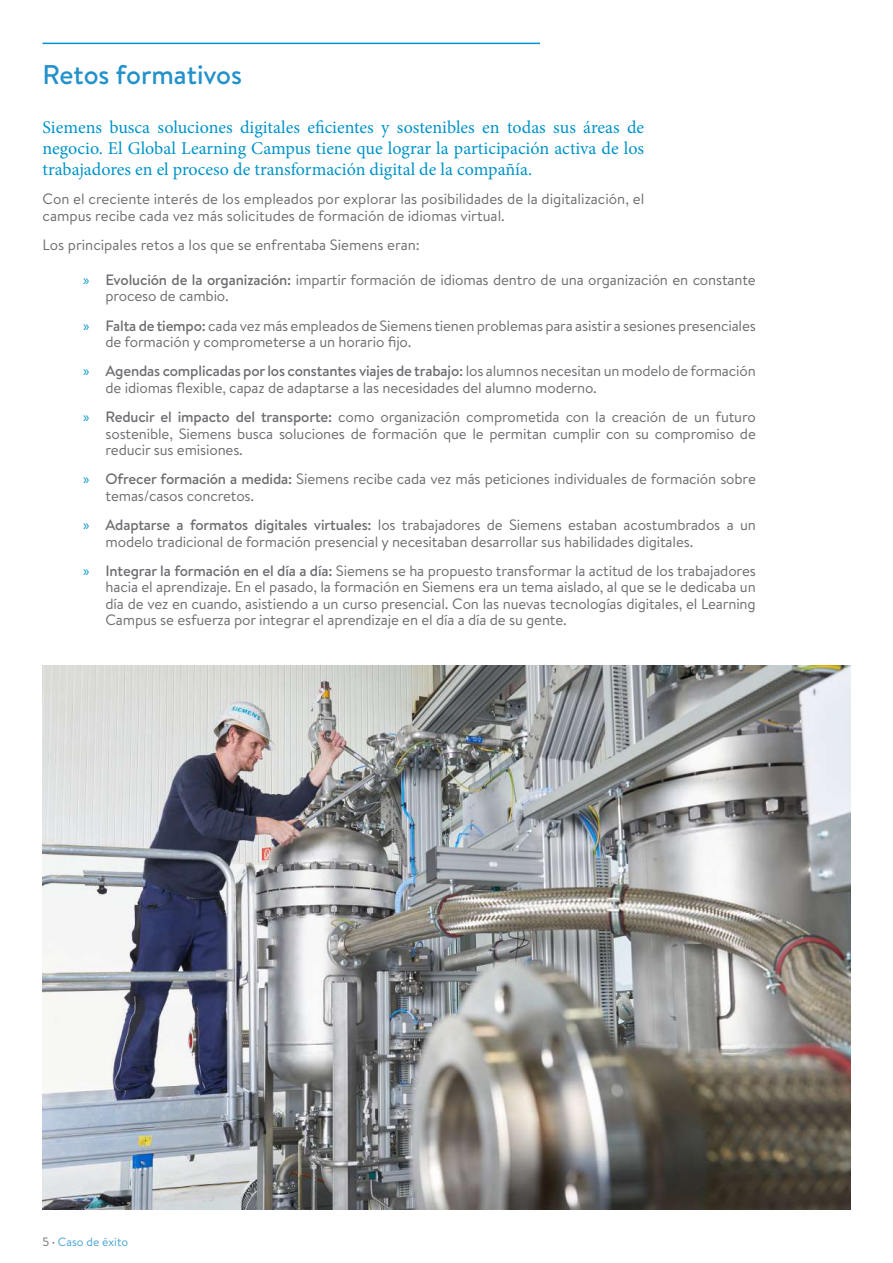
<style>
.page{position:relative;width:893px;height:1263px;background:#fff}
.page>*{position:absolute;margin:0;border:0;box-sizing:border-box;transform-origin:0 0}
.t1{font:500 27px "Brandon Text";color:#2391ca}
.t2{font:18px/21px "Minion Pro";color:#0093c9;text-align:justify}
.t3{font:15px/16.5px "Brandon Text";letter-spacing:-.01em;color:#6c6d70}
.t4{font:12px "Brandon Text";color:#46a5d5}
.s1{font-family:"Myriad Pro";color:#0093c9}
.s2{font-weight:500}
.s3{color:#6c6d70}
.s4{color:#231f20}
</style>
<div class="page">
<hr style="left:43px;top:43px;width:497px;height:1px;background:#0093c9">
<img style="left:43px;top:665px;width:807px;height:544px">
<h1 class="t1" style="left:43px;top:56px;width:201px">Retos formativos</h1>
<p class="t2" style="left:43px;top:117px;width:603px">Siemens busca soluciones digitales eficientes y sostenibles en todas sus áreas de negocio. El Global Learning Campus tiene que lograr la participación activa de los trabajadores en el proceso de transformación digital de la compañía.</p>
<p class="t3" style="left:43px;top:190px;width:603px">Con el creciente interés de los empleados por explorar las posibilidades de la digitalización, el campus recibe cada vez más solicitudes de formación de idiomas virtual.</p>
<p class="t3" style="left:43px;top:236px;width:379px">Los principales retos a los que se enfrentaba Siemens eran:</p>
<p class="t3" style="left:106px;top:271px;width:652px;text-indent:-22px"><span class="s1">»</span> <span class="s2">Evolución de la organización:</span> impartir formación de idiomas dentro de una organización en constante proceso de cambio.</p>
<p class="t3" style="left:106px;top:317px;width:652px;text-indent:-22px"><span class="s1">»</span> <span class="s2">Falta de tiempo:</span> cada vez más empleados de Siemens tienen problemas para asistir a sesiones presenciales de formación y comprometerse a un horario fijo.</p>
<p class="t3" style="left:106px;top:362px;width:652px;text-indent:-22px"><span class="s1">»</span> <span class="s2">Agendas complicadas por los constantes viajes de trabajo:</span> los alumnos necesitan un modelo de formación de idiomas flexible, capaz de adaptarse a las necesidades del alumno moderno.</p>
<p class="t3" style="left:106px;top:408px;width:652px;text-align:justify;text-indent:-22px"><span class="s1">»</span> <span class="s2">Reducir el impacto del transporte:</span> como organización comprometida con la creación de un futuro sostenible, Siemens busca soluciones de formación que le permitan cumplir con su compromiso de reducir sus emisiones.</p>
<p class="t3" style="left:106px;top:470px;width:652px;text-indent:-22px"><span class="s1">»</span> <span class="s2">Ofrecer formación a medida:</span> Siemens recibe cada vez más peticiones individuales de formación sobre temas/casos concretos.</p>
<p class="t3" style="left:106px;top:516px;width:652px;text-indent:-22px"><span class="s1">»</span> <span class="s2">Adaptarse a formatos digitales virtuales:</span> los trabajadores de Siemens estaban acostumbrados a un modelo tradicional de formación presencial y necesitaban desarrollar sus habilidades digitales.</p>
<p class="t3" style="left:106px;top:562px;width:652px;text-align:justify;text-indent:-22px"><span class="s1">»</span> <span class="s2">Integrar la formación en el día a día:</span> Siemens se ha propuesto transformar la actitud de los trabajadores hacia el aprendizaje. En el pasado, la formación en Siemens era un tema aislado, al que se le dedicaba un día de vez en cuando, asistiendo a un curso presencial. Con las nuevas tecnologías digitales, el Learning Campus se esfuerza por integrar el aprendizaje en el día a día de su gente.</p>
<p class="t4" style="left:43px;top:1233px;width:87px"><span class="s3">5</span> <span class="s4">·</span> Caso de éxito</p>
</div>
